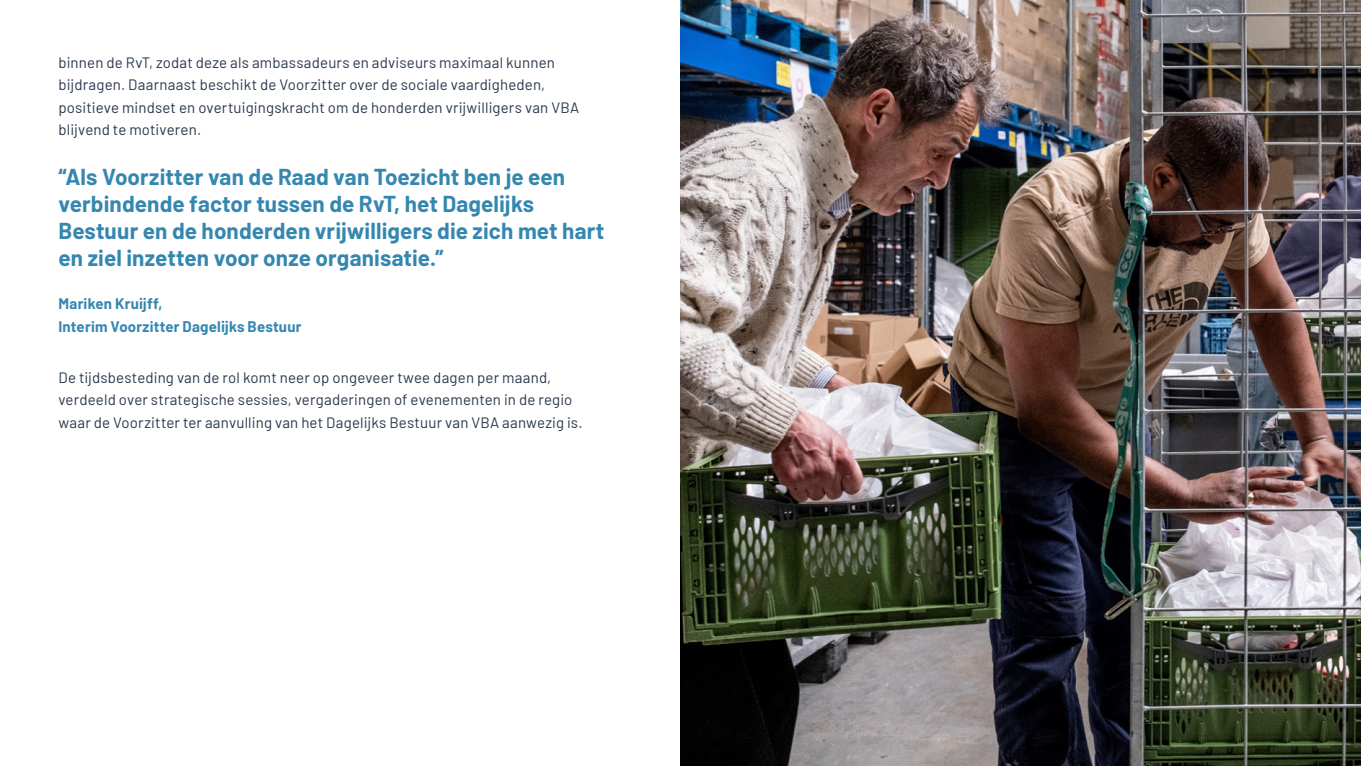
<style>
.page{position:relative;width:1361px;height:766px;background:#fff}
.page>*{position:absolute;margin:0;border:0;box-sizing:border-box;transform-origin:0 0}
.Rechts_uitlijnen{font:700 22.5px/27px "Barlow";letter-spacing:.005em;color:#3587b0}
.t1{font:15px/22.5px "Barlow";letter-spacing:.01em;color:#2a384e}
.Rechts_uitlijnen-2{font:700 15px "Barlow";letter-spacing:.015em;color:#3587b0}
</style>
<div class="page">
<img style="left:680px;top:0;width:681px;height:765px">
<p class="t1" style="left:58px;top:50px;width:522px">binnen de RvT, zodat deze als ambassadeurs en adviseurs maximaal kunnen bijdragen. Daarnaast beschikt de Voorzitter over de sociale vaardigheden, positieve mindset en overtuigingskracht om de honderden vrijwilligers van VBA blijvend te motiveren.</p>
<p class="Rechts_uitlijnen" style="left:58px;top:161px;width:547px">“Als Voorzitter van de Raad van Toezicht ben je een verbindende factor tussen de RvT, het Dagelijks Bestuur en de honderden vrijwilligers die zich met hart en ziel inzetten voor onze organisatie.”</p>
<p class="Rechts_uitlijnen-2" style="left:58px;top:292px;width:106px">Mariken Kruijff,</p>
<p class="Rechts_uitlijnen-2" style="left:58px;top:315px;width:245px">Interim Voorzitter Dagelijks Bestuur</p>
<p class="t1" style="left:58px;top:365px;width:525px">De tijdsbesteding van de rol komt neer op ongeveer twee dagen per maand, verdeeld over strategische sessies, vergaderingen of evenementen in de regio waar de Voorzitter ter aanvulling van het Dagelijks Bestuur van VBA aanwezig is.</p>
</div>
